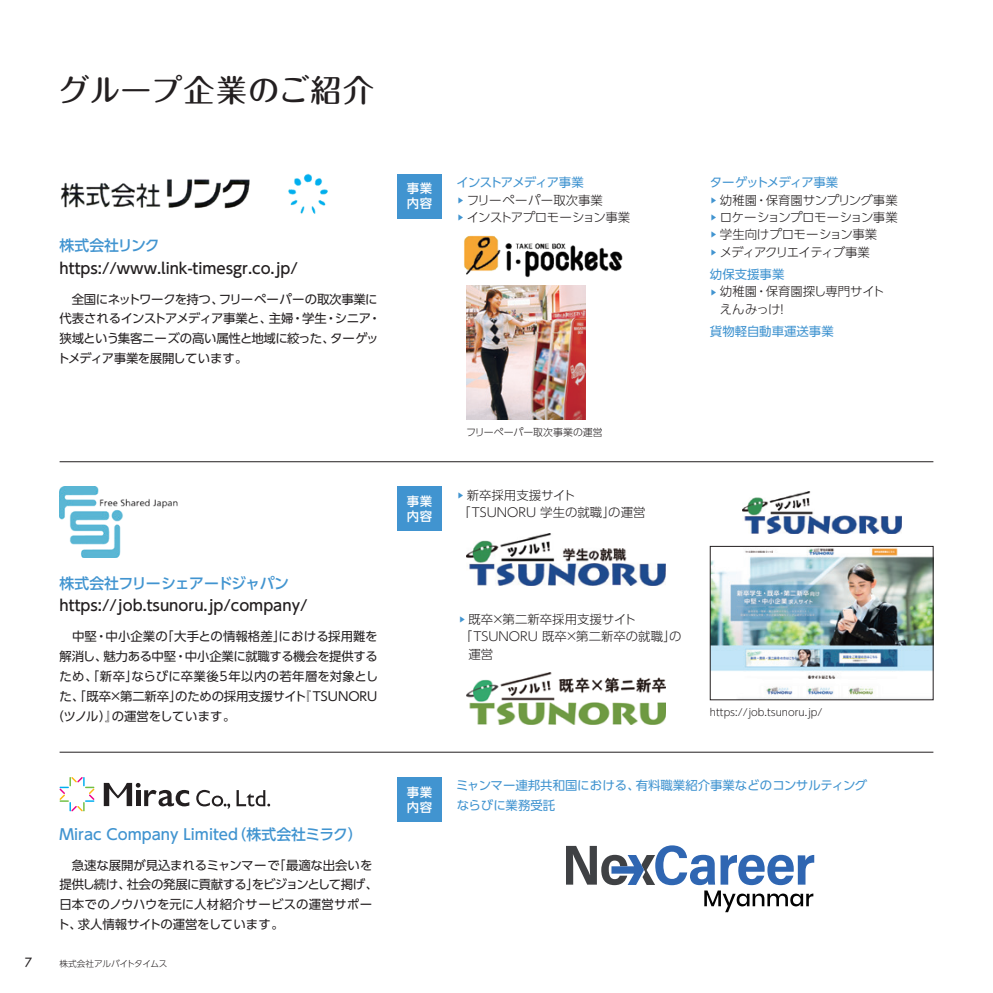
<style>
.page{position:relative;width:993px;height:993px;background:#fff}
.page>*{position:absolute;margin:0;border:0;box-sizing:border-box;transform-origin:0 0}
.t1{font:500 30.97px "Maru Fo Pro";letter-spacing:.035em;color:#231f20}
.t2{font:500 14.88px "UD Shin Go Pr 6 N";color:#231f20}
.t3{font:500 14.88px "UD Shin Go Pr 6 N";color:#4194d0}
.t4{font:500 14.88px "UD Shin Go Pr 6 N";letter-spacing:-.035em;color:#4194d0}
.t5{font:500 14.88px "UD Shin Go Pr 6 N";letter-spacing:-.04em;color:#4194d0}
.t6{font:12.42px/19.8px "UD Shin Go Pr 6 N";letter-spacing:-.015em;color:#231f20}
.t7{font:12.42px/19.8px "UD Shin Go Pr 6 N";letter-spacing:-.035em;color:#231f20}
.t8{font:300 12.42px/17.3px "UD Shin Go Pr 6 N";color:#231f20}
.t9{font:300 12.42px/17.3px "UD Shin Go Pr 6 N";letter-spacing:-.035em;color:#231f20}
.t10{font:12.42px/19.8px "UD Shin Go Pr 6 N";color:#4194d0}
.t11{font:300 12.42px/17.3px "UD Shin Go Pr 6 N";letter-spacing:-.03em;color:#231f20}
.t12{font:12.42px "UD Shin Go Pr 6 N";letter-spacing:.025em;color:#231f20}
.t13{font:500 12.42px/14.9px "UD Shin Go Pr 6 N";letter-spacing:.025em;color:#fff}
.t14{font:12.42px "Futura";color:#231f20}
.t15{font:300 9.97px "UD Shin Go Pr 6 N";color:#231f20}
.t16{font:300 8.75px "UD Shin Go Pr 6 N";letter-spacing:-.03em;color:#231f20}
.s1{font-weight:400;color:#4194d0}
.s2{font-size:6.65px;color:#4194d0}
</style>
<div class="page">
<img style="left:60px;top:486px;width:118px;height:71px">
<img style="left:464px;top:235px;width:159px;height:43px">
<img style="left:61px;top:173px;width:267px;height:41px">
<div style="left:397px;top:174px;width:44px;height:44px;background:#4194d0"></div>
<div style="left:397px;top:486px;width:44px;height:45px;background:#4194d0"></div>
<div style="left:397px;top:776px;width:44px;height:45px;background:#4194d0"></div>
<hr style="left:60px;top:461px;width:873px;height:1px;background:#231f20">
<hr style="left:60px;top:751px;width:873px;height:1px;background:#231f20">
<img style="left:711px;top:548px;width:220px;height:148px">
<div style="left:709px;top:546px;width:224px;height:153px;border:1px solid #231f20"></div>
<img style="left:466px;top:285px;width:119px;height:134px">
<svg style="left:104px;top:782px;width:85px;height:24px"></svg>
<svg style="left:236px;top:790px;width:34px;height:16px"></svg>
<svg style="left:196px;top:789px;width:34px;height:19px"></svg>
<svg style="left:60px;top:777px;width:34px;height:34px"></svg>
<img style="left:466px;top:533px;width:199px;height:52px">
<img style="left:742px;top:491px;width:158px;height:42px">
<img style="left:466px;top:672px;width:199px;height:52px">
<svg style="left:704px;top:890px;width:109px;height:21px"></svg>
<svg style="left:566px;top:845px;width:248px;height:39px"></svg>
<h1 class="t1" style="left:58px;top:65px;width:317px">グループ企業のご紹介</h1>
<p class="t5" style="left:60px;top:233px;width:102px">株式会社リンク</p>
<p class="t2" style="left:60px;top:256px;width:240px">https://www.link-timesgr.co.jp/</p>
<p class="t7" style="left:57px;top:288px;width:325px">　全国にネットワークを持つ、フリーペーパーの取次事業に代表されるインストアメディア事業と、主婦・学生・シニア・狭域という集客ニーズの高い属性と地域に絞った、ターゲットメディア事業を展開しています。</p>
<p class="t4" style="left:60px;top:571px;width:231px">株式会社フリーシェアードジャパン</p>
<p class="t2" style="left:60px;top:593px;width:249px">https://job.tsunoru.jp/company/</p>
<p class="t6" style="left:60px;top:626px;width:319px">　中堅・中小企業の「大手との情報格差」における採用難を</p>
<p class="t6" style="left:60px;top:645px;width:320px">解消し、魅力ある中堅・中小企業に就職する機会を提供する</p>
<p class="t12" style="left:59px;top:666px;width:320px">ため、「新卒」ならびに卒業後5年以内の若年層を対象とし</p>
<p class="t6" style="left:59px;top:685px;width:319px">た、「既卒×第二新卒」のための採用支援サイト『 TSUNORU</p>
<p class="t6" style="left:51px;top:705px;width:186px">（ツノル）』の運営をしています。</p>
<p class="t3" style="left:60px;top:821px;width:304px">Mirac Company Limited（株式会社ミラク）</p>
<p class="t6" style="left:57px;top:854px;width:322px">　急速な展開が見込まれるミャンマーで「最適な出会いを提供し続け、社会の発展に貢献する」をビジョンとして掲げ、日本でのノウハウを元に人材紹介サービスの運営サポート、求人情報サイトの運営をしています。</p>
<p class="t14" style="left:25px;top:953px;width:9px">7</p>
<p class="t16" style="left:60px;top:956px;width:109px">株式会社アルバイトタイムス</p>
<p class="t13" style="left:407px;top:181px;width:27px">事業内容</p>
<p class="t11" style="left:456px;top:173px;width:175px"><span class="s1">インストアメディア事業<br></span><span class="s2">▶</span> フリーペーパー取次事業<br><span class="s2">▶</span> インストアプロモーション事業</p>
<p class="t9" style="left:709px;top:173px;width:189px"><span class="s1">ターゲットメディア事業<br></span><span class="s2">▶</span> 幼稚園・保育園サンプリング事業<span class="s2">▶</span> ロケーションプロモーション事業<span class="s2">▶</span> 学生向けプロモーション事業<br><span class="s2">▶</span> メディアクリエイティブ事業</p>
<p class="t10" style="left:709px;top:264px;width:76px">幼保支援事業</p>
<p class="t8" style="left:709px;top:282px;width:176px"><span class="s2">▶</span> 幼稚園・保育園探し専門サイト</p>
<p class="t8" style="left:719px;top:300px;width:70px">えんみっけ！</p>
<p class="t10" style="left:709px;top:321px;width:125px">貨物軽自動車運送事業</p>
<p class="t13" style="left:407px;top:493px;width:27px">事業内容</p>
<p class="t15" style="left:466px;top:423px;width:138px">フリーペーパー取次事業の運営</p>
<p class="t8" style="left:456px;top:486px;width:190px"><span class="s2">▶</span> 新卒採用支援サイト「TSUNORU 学生の就職」の運営</p>
<p class="t13" style="left:407px;top:783px;width:27px">事業内容</p>
<p class="t8" style="left:458px;top:610px;width:179px"><span class="s2">▶</span> 既卒×第二新卒採用支援サイト</p>
<p class="t8" style="left:459px;top:627px;width:223px">「TSUNORU 既卒×第二新卒の就職」の</p>
<p class="t8" style="left:468px;top:644px;width:26px">運営</p>
<p class="t15" style="left:709px;top:704px;width:114px">https://job.tsunoru.jp/</p>
<p class="t10" style="left:456px;top:775px;width:412px">ミャンマー連邦共和国における、有料職業紹介事業などのコンサルティングならびに業務受託</p>
</div>
